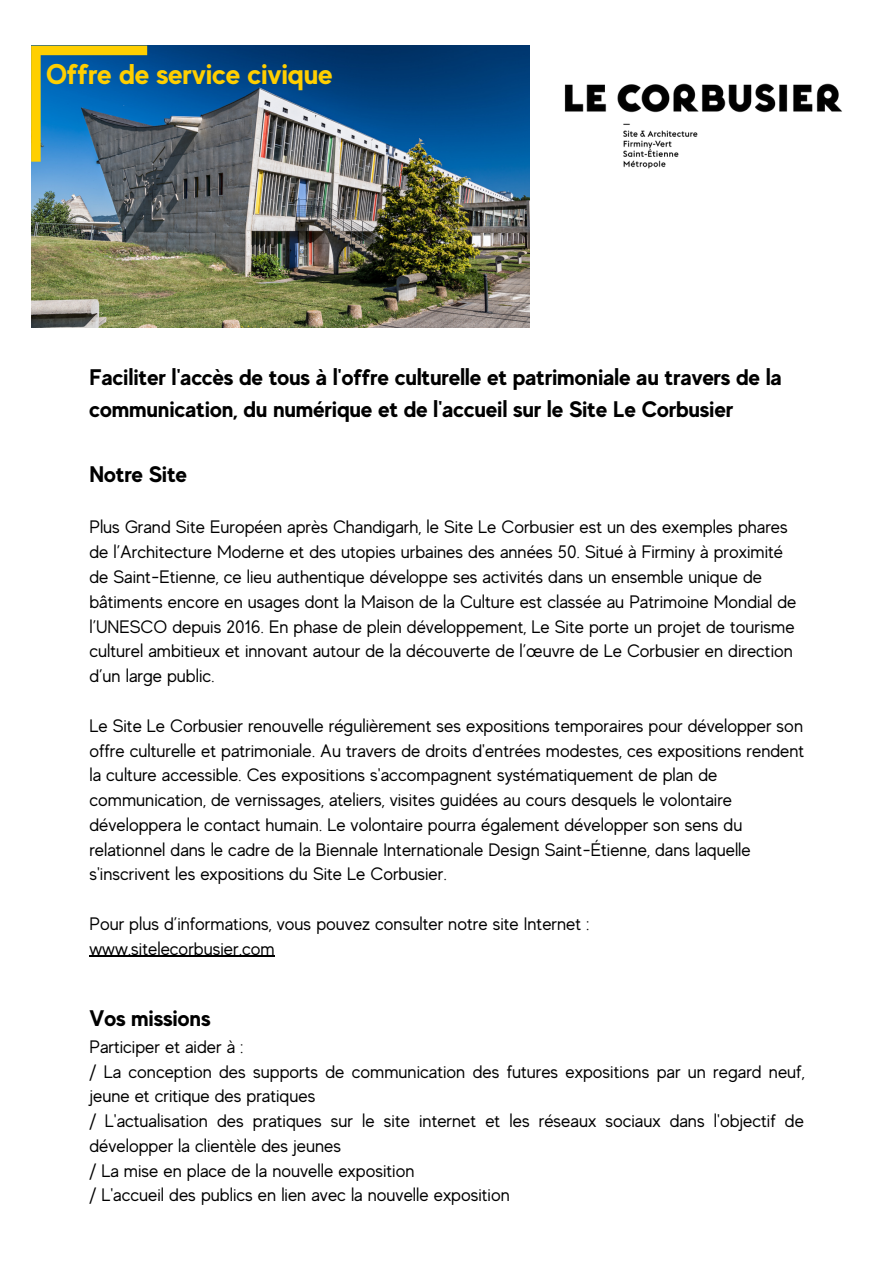
<style>
.page{position:relative;width:894px;height:1264px;background:#fff}
.page>*{position:absolute;margin:0;border:0;box-sizing:border-box;transform-origin:0 0}
.t1{font:700 28.5px "MADE Evolve Sans";color:#ffcf00}
.t2{font:700 22.5px/32.7px "MADE Evolve Sans";color:#000}
.t3{font:18px/24.8px "MADE Evolve Sans";color:#000}
</style>
<div class="page">
<img style="left:31px;top:46px;width:498px;height:281px">
<svg style="left:31px;top:46px;width:116px;height:116px;background:#3e778c"></svg>
<hr style="left:89px;top:955px;width:185px;height:2px;background:#000">
<img style="left:564px;top:83px;width:278px;height:86px">
<p class="t1" style="left:46px;top:58px;width:288px">Offre de service civique</p>
<p class="t2" style="left:89px;top:360px;width:693px">Faciliter l'accès de tous à l'offre culturelle et patrimoniale au travers de la communication, du numérique et de l'accueil sur le Site Le Corbusier</p>
<p class="t2" style="left:89px;top:457px;width:99px">Notre Site</p>
<p class="t3" style="left:89px;top:515px;width:708px">Plus Grand Site Européen après Chandigarh, le Site Le Corbusier est un des exemples phares de l’Architecture Moderne et des utopies urbaines des années 50. Situé à Firminy à proximité de Saint-Etienne, ce lieu authentique développe ses activités dans un ensemble unique de bâtiments encore en usages dont la Maison de la Culture est classée au Patrimoine Mondial de l’UNESCO depuis 2016. En phase de plein développement, Le Site porte un projet de tourisme culturel ambitieux et innovant autour de la découverte de l’œuvre de Le Corbusier en direction d’un large public.</p>
<p class="t3" style="left:89px;top:713px;width:716px">Le Site Le Corbusier renouvelle régulièrement ses expositions temporaires pour développer son offre culturelle et patrimoniale. Au travers de droits d'entrées modestes, ces expositions rendent la culture accessible. Ces expositions s'accompagnent systématiquement de plan de communication, de vernissages, ateliers, visites guidées au cours desquels le volontaire développera le contact humain. Le volontaire pourra également développer son sens du relationnel dans le cadre de la Biennale Internationale Design Saint-Étienne, dans laquelle s'inscrivent les expositions du Site Le Corbusier.</p>
<p class="t3" style="left:89px;top:911px;width:502px">Pour plus d’informations, vous pouvez consulter notre site Internet :</p>
<p class="t3" style="left:89px;top:936px;width:187px">www.sitelecorbusier.com</p>
<p class="t2" style="left:89px;top:1001px;width:123px">Vos missions</p>
<p class="t3" style="left:89px;top:1034px;width:156px">Participer et aider à :</p>
<p class="t3" style="left:89px;top:1059px;width:716px">/ La conception des supports de communication des futures expositions par un regard neuf, jeune et critique des pratiques</p>
<p class="t3" style="left:89px;top:1108px;width:715px">/ L'actualisation des pratiques sur le site internet et les réseaux sociaux dans l'objectif de développer la clientèle des jeunes</p>
<p class="t3" style="left:89px;top:1158px;width:326px">/ La mise en place de la nouvelle exposition</p>
<p class="t3" style="left:89px;top:1182px;width:422px">/ L'accueil des publics en lien avec la nouvelle exposition</p>
</div>
